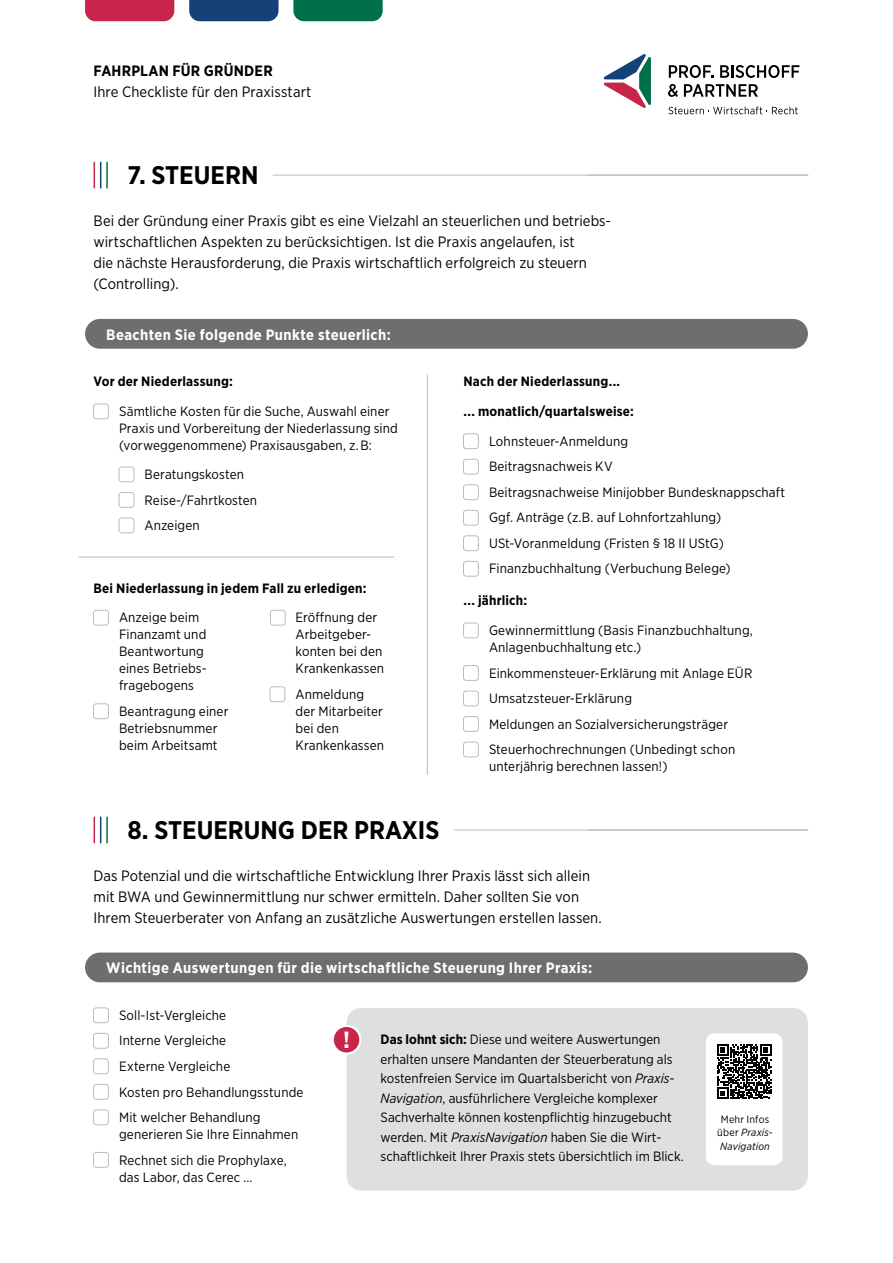
<style>
.page{position:relative;width:893px;height:1263px;background:#fff}
.page>*{position:absolute;margin:0;border:0;box-sizing:border-box;transform-origin:0 0}
.t1{font:700 25.5px "Gotham Narrow";color:#000}
.t2{font:700 23.4px "Gotham Narrow";color:#fff}
.t3{font:15px/21px "Gotham Narrow";letter-spacing:.005em;color:#000}
.t4{font:700 15px "Gotham Narrow";letter-spacing:.025em;color:#fff}
.t5{font:700 15px "Gotham Narrow";letter-spacing:.015em;color:#000}
.t6{font:13.5px/17px "Gotham Narrow";letter-spacing:.01em;color:#000}
.t7{font:700 13.5px "Gotham Narrow";letter-spacing:.015em;color:#000}
.t8{font:italic 10.5px/13.5px "Gotham Narrow";letter-spacing:.015em;color:#000;text-align:center}
.s1{font-weight:700}
.s2{font-style:italic}
.s3{font-style:normal}
</style>
<div class="page">
<div style="left:85px;top:319px;width:723px;height:30px;background:#6e6e6e;border-radius:15px"></div>
<svg style="left:94px;top:162px;width:7px;height:26px"></svg>
<hr style="left:106px;top:162px;width:2px;height:26px;background:#00704c">
<svg style="left:94px;top:817px;width:7px;height:26px"></svg>
<hr style="left:106px;top:817px;width:2px;height:26px;background:#00704c">
<hr style="left:454px;top:830px;width:354px;height:1px;background:#bbbcbc">
<div style="left:347px;top:1008px;width:461px;height:183px;background:#dedfdf;border-radius:15px"></div>
<div style="left:85px;top:952px;width:723px;height:30px;background:#6e6e6e;border-radius:15px"></div>
<div style="left:333px;top:1026px;width:27px;height:27px;background:#c7254a;border-radius:50%"></div>
<div style="left:332px;top:1025px;width:29px;height:29px;border:2px solid #fff;border-radius:50%"></div>
<div style="left:706px;top:1033px;width:76px;height:132px;background:#fff;border-radius:9px"></div>
<svg style="left:717px;top:1044px;width:54px;height:55px"></svg>
<div style="left:93px;top:1007px;width:16px;height:16px;border:1px solid #bbbcbc;border-radius:3px"></div>
<div style="left:93px;top:1033px;width:16px;height:15px;border:1px solid #bbbcbc;border-radius:3px"></div>
<div style="left:93px;top:1058px;width:16px;height:16px;border:1px solid #bbbcbc;border-radius:3px"></div>
<div style="left:93px;top:1084px;width:16px;height:16px;border:1px solid #bbbcbc;border-radius:3px"></div>
<div style="left:93px;top:1109px;width:16px;height:16px;border:1px solid #bbbcbc;border-radius:3px"></div>
<div style="left:93px;top:1152px;width:16px;height:16px;border:1px solid #bbbcbc;border-radius:3px"></div>
<div style="left:93px;top:404px;width:16px;height:15px;border:1px solid #bbbcbc;border-radius:3px"></div>
<div style="left:463px;top:433px;width:16px;height:16px;border:1px solid #bbbcbc;border-radius:3px"></div>
<div style="left:463px;top:459px;width:16px;height:15px;border:1px solid #bbbcbc;border-radius:3px"></div>
<div style="left:463px;top:484px;width:16px;height:16px;border:1px solid #bbbcbc;border-radius:3px"></div>
<div style="left:463px;top:510px;width:16px;height:15px;border:1px solid #bbbcbc;border-radius:3px"></div>
<div style="left:463px;top:535px;width:16px;height:16px;border:1px solid #bbbcbc;border-radius:3px"></div>
<div style="left:463px;top:561px;width:16px;height:16px;border:1px solid #bbbcbc;border-radius:3px"></div>
<div style="left:93px;top:610px;width:16px;height:15px;border:1px solid #bbbcbc;border-radius:3px"></div>
<div style="left:463px;top:623px;width:16px;height:15px;border:1px solid #bbbcbc;border-radius:3px"></div>
<div style="left:93px;top:703px;width:16px;height:16px;border:1px solid #bbbcbc;border-radius:3px"></div>
<div style="left:463px;top:665px;width:16px;height:16px;border:1px solid #bbbcbc;border-radius:3px"></div>
<div style="left:463px;top:691px;width:16px;height:15px;border:1px solid #bbbcbc;border-radius:3px"></div>
<div style="left:463px;top:716px;width:16px;height:16px;border:1px solid #bbbcbc;border-radius:3px"></div>
<div style="left:463px;top:742px;width:16px;height:15px;border:1px solid #bbbcbc;border-radius:3px"></div>
<div style="left:270px;top:610px;width:16px;height:15px;border:1px solid #bbbcbc;border-radius:3px"></div>
<div style="left:270px;top:686px;width:15px;height:16px;border:1px solid #bbbcbc;border-radius:3px"></div>
<div style="left:119px;top:467px;width:15px;height:15px;border:1px solid #bbbcbc;border-radius:3px"></div>
<div style="left:119px;top:492px;width:15px;height:16px;border:1px solid #bbbcbc;border-radius:3px"></div>
<div style="left:119px;top:518px;width:15px;height:15px;border:1px solid #bbbcbc;border-radius:3px"></div>
<hr style="left:427px;top:374px;width:1px;height:401px;background:#bbbcbc">
<hr style="left:79px;top:557px;width:316px;height:1px;background:#bbbcbc">
<hr style="left:273px;top:175px;width:535px;height:1px;background:#bbbcbc">
<div style="left:85px;top:0;width:89px;height:21px;background:#c7254a"></div>
<div style="left:189px;top:0;width:90px;height:21px;background:#164178"></div>
<div style="left:293px;top:0;width:90px;height:21px;background:#00704c"></div>
<svg style="left:604px;top:54px;width:47px;height:54px"></svg>
<svg style="left:669px;top:65px;width:45px;height:13px"></svg>
<svg style="left:720px;top:65px;width:79px;height:13px"></svg>
<svg style="left:668px;top:84px;width:10px;height:13px"></svg>
<svg style="left:684px;top:84px;width:74px;height:13px"></svg>
<svg style="left:668px;top:107px;width:130px;height:7px"></svg>
<p class="t5" style="left:94px;top:62px;width:181px">FAHRPLAN FÜR GRÜNDER</p>
<p class="t3" style="left:94px;top:81px;width:219px">Ihre Checkliste für den Praxisstart</p>
<h1 class="t1" style="left:128px;top:159px;width:132px">7. STEUERN</h1>
<p class="t3" style="left:94px;top:210px;width:517px">Bei der Gründung einer Praxis gibt es eine Vielzahl an steuerlichen und betriebs&shy;wirtschaftlichen Aspekten zu berücksichtigen. Ist die Praxis angelaufen, ist<br>die nächste Herausforderung, die Praxis wirtschaftlich erfolgreich zu steuern (Controlling).</p>
<p class="t4" style="left:106px;top:325px;width:286px">Beachten Sie folgende Punkte steuerlich:</p>
<p class="t7" style="left:94px;top:373px;width:141px">Vor der Niederlassung:</p>
<p class="t7" style="left:463px;top:373px;width:158px">Nach der Niederlassung...</p>
<p class="t6" style="left:119px;top:403px;width:280px">Sämtliche Kosten für die Suche, Auswahl einer<br>Praxis und Vorbereitung der Niederlassung sind (vorweggenommene) Praxisausgaben, z. B:</p>
<p class="t6" style="left:145px;top:461px;width:114px;line-height:25.5px">Beratungskosten<br>Reise-/Fahrtkosten<br>Anzeigen</p>
<p class="t7" style="left:94px;top:579px;width:275px">Bei Niederlassung in jedem Fall zu erledigen:</p>
<p class="t6" style="left:119px;top:609px;width:89px">Anzeige beim<br>Finanzamt und<br>Beantwortung eines Betriebs&shy;fragebogens</p>
<p class="t6" style="left:119px;top:702px;width:111px">Beantragung einer<br>Betriebsnummer beim Arbeitsamt</p>
<p class="t6" style="left:296px;top:609px;width:90px">Eröffnung der<br>Arbeitgeber&shy;konten bei den<br>Krankenkassen</p>
<p class="t6" style="left:296px;top:685px;width:90px">Anmeldung der Mitarbeiter bei den<br>Krankenkassen</p>
<p class="t7" style="left:463px;top:403px;width:172px">... monatlich/quartalsweise:</p>
<p class="t6" style="left:489px;top:428px;width:298px;line-height:25.5px">Lohnsteuer-Anmeldung<br>Beitragsnachweis KV<br>Beitragsnachweise Minijobber Bundesknappschaft Ggf. Anträge (z.B. auf Lohnfortzahlung)<br>USt-Voranmeldung (Fristen § 18 II UStG)<br>Finanzbuchhaltung (Verbuchung Belege)</p>
<p class="t7" style="left:463px;top:592px;width:65px">... jährlich:</p>
<p class="t6" style="left:489px;top:622px;width:265px">Gewinnermittlung (Basis Finanzbuchhaltung,<br>Anlagenbuchhaltung etc.)</p>
<p class="t6" style="left:489px;top:660px;width:265px;line-height:25.5px">Einkommensteuer-Erklärung mit Anlage EÜR Umsatzsteuer-Erklärung<br>Meldungen an Sozialversicherungsträger Steuerhochrechnungen (Unbedingt schon</p>
<p class="t6" style="left:489px;top:758px;width:180px">unterjährig berechnen lassen!)</p>
<h1 class="t1" style="left:128px;top:814px;width:313px">8. STEUERUNG DER PRAXIS</h1>
<p class="t3" style="left:94px;top:865px;width:510px">Das Potenzial und die wirtschaftliche Entwicklung Ihrer Praxis lässt sich allein mit BWA und Gewinnermittlung nur schwer ermitteln. Daher sollten Sie von<br>Ihrem Steuerberater von Anfang an zusätzliche Auswertungen erstellen lassen.</p>
<p class="t4" style="left:106px;top:958px;width:488px">Wichtige Auswertungen für die wirtschaftliche Steuerung Ihrer Praxis:</p>
<p class="t6" style="left:119px;top:1002px;width:186px;line-height:25.5px">Soll-Ist-Vergleiche<br>Interne Vergleiche<br>Externe Vergleiche<br>Kosten pro Behandlungsstunde<br>Mit welcher Behandlung</p>
<p class="t6" style="left:119px;top:1121px;width:181px;line-height:25.5px">generieren Sie Ihre Einnahmen<br>Rechnet sich die Prophylaxe,</p>
<p class="t6" style="left:119px;top:1168px;width:135px">das Labor, das Cerec …</p>
<h2 class="t2" style="left:343px;top:1024px;width:8px">!</h2>
<p class="t6" style="left:381px;top:1029px;width:305px;line-height:19.5px"><span class="s1">Das lohnt sich:</span> Diese und weitere Auswertungen erhalten unsere Mandanten der Steuerberatung als kostenfreien Service im Quartalsbericht von <span class="s2">Praxis-Navigation</span>, ausführlichere Vergleiche komplexer Sachverhalte können kostenpflichtig hinzugebucht werden. Mit <span class="s2">PraxisNavigation</span> haben Sie die Wirt&shy;schaftlichkeit Ihrer Praxis stets übersichtlich im Blick.</p>
<p class="t8" style="left:717px;top:1112px;width:57px"><span class="s3">Mehr Infos über</span> Praxis-<br>Navigation</p>
</div>
